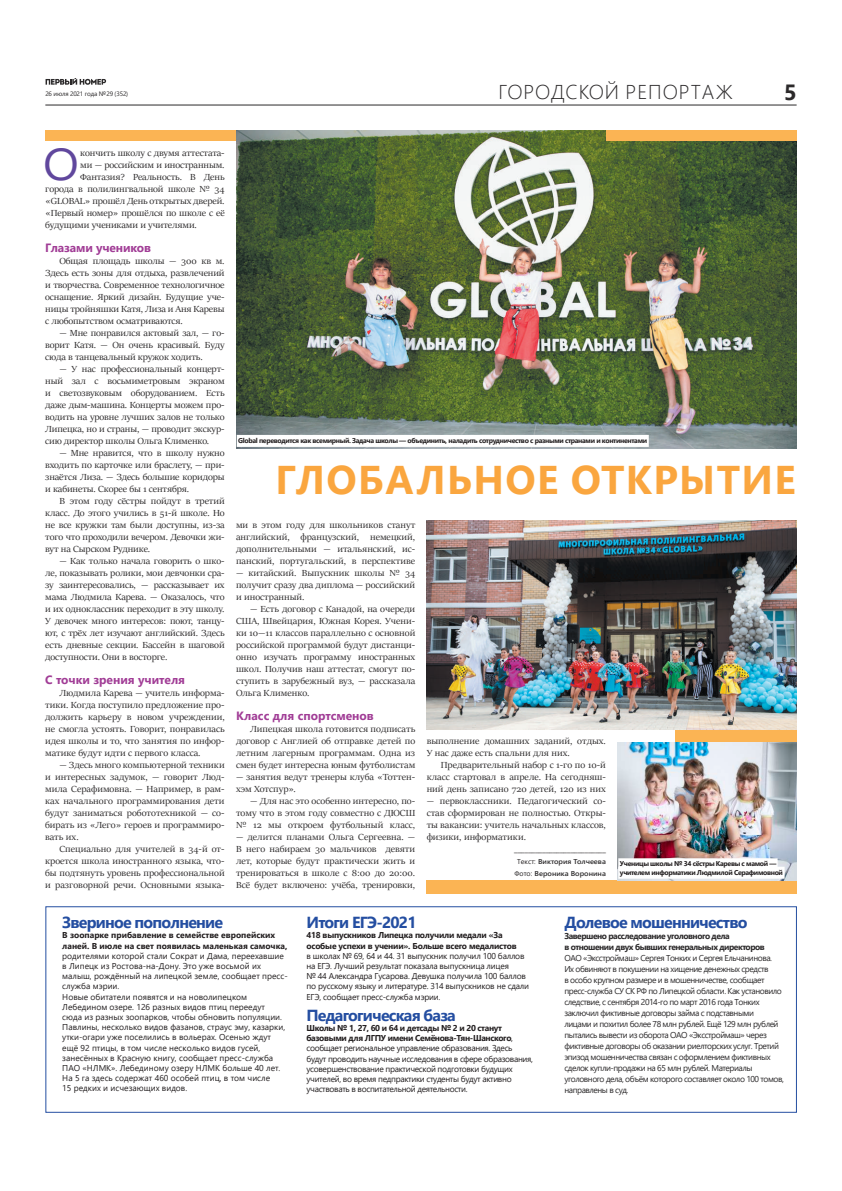
<style>
.page{position:relative;width:842px;height:1191px;background:#fff}
.page>*{position:absolute;margin:0;border:0;box-sizing:border-box;transform-origin:0 0}
.t1{font:44.5px "Segoe UI";color:#60479d;scale:1.07 1}
.t2{font:700 40px "Segoe UI";letter-spacing:.035em;color:#faa63f}
.t3{font:700 22px "Segoe UI";color:#2b292a}
.t4{font:300 20px "Segoe UI";letter-spacing:.045em;color:#2b292a}
.t5{font:700 16px "Segoe UI";letter-spacing:-.05em;color:#244ea1}
.t6{font:700 12px "Segoe UI";color:#a13d96}
.t7{font:9.9px/12px "Sitka Banner";letter-spacing:-.005em;color:#2b292a;text-align:justify;scale:1.07 1}
.t8{font:8.5px/10.2px "Segoe UI";color:#231f20}
.t9{font:8.5px/11px "Segoe UI";letter-spacing:-.055em;color:#2b292a}
.t10{font:8.5px/10.2px "Segoe UI";letter-spacing:-.04em;color:#231f20}
.t11{font:8.5px/10.2px "Segoe UI";letter-spacing:-.025em;color:#231f20}
.t12{font:700 8.5px/10.2px "Segoe UI";color:#231f20}
.t13{font:700 8.5px/10.2px "Segoe UI";letter-spacing:-.025em;color:#231f20}
.t14{font:700 8.5px/11px "Segoe UI";letter-spacing:-.055em;color:#2b292a}
.t15{font:700 7px/8.4px "Segoe UI";letter-spacing:-.05em;color:#231f20}
.t16{font:600 7px/12px "Segoe UI";color:#2b292a;text-align:center;scale:1.07 1}
.t17{font:6.4px "Segoe UI";letter-spacing:-.025em;color:#2b292a}
.s1{font-weight:400;color:#231f20}
.s2{font-weight:700}
</style>
<div class="page">
<hr style="left:45px;top:104px;width:752px;height:1px;background:#2b292a">
<svg style="left:46px;top:78px;width:60px;height:7px"></svg>
<div style="left:427px;top:880px;width:370px;height:14px;background:#fbb454"></div>
<div style="left:675px;top:572px;width:122px;height:301px;background:#fbb454"></div>
<div style="left:45px;top:906px;width:752px;height:206px;border:1px solid #244ea1"></div>
<img style="left:236px;top:130px;width:561px;height:318px">
<img style="left:427px;top:521px;width:370px;height:208px">
<img style="left:617px;top:743px;width:180px;height:137px">
<div style="left:45px;top:130px;width:191px;height:11px;background:#fbb454"></div>
<div style="left:606px;top:130px;width:191px;height:11px;background:#fbb454"></div>
<div style="left:618px;top:858px;width:160px;height:12px;background:#fff"></div>
<div style="left:618px;top:866px;width:167px;height:12px;background:#fff"></div>
<div style="left:237px;top:435px;width:412px;height:12px;background:#fff"></div>
<p class="t17" style="left:45px;top:88px;width:84px">26 июля 2021 года №29 (352)</p>
<h3 class="t4" style="left:498px;top:73px;width:236px">ГОРОДСКОЙ РЕПОРТАЖ</h3>
<h3 class="t3" style="left:784px;top:71px;width:14px">5</h3>
<h1 class="t1" style="left:43px;top:122px;width:35px">О</h1>
<p class="t7" style="left:80px;top:147px;width:136px">кончить школу с двумя аттестата-</p>
<p class="t7" style="left:80px;top:159px;width:136px">ми — российским и иностранным.</p>
<p class="t7" style="left:80px;top:171px;width:136px">Фантазия? Реальность. В День</p>
<p class="t7" style="left:45px;top:183px;width:169px">города в полилингвальной школе № 34</p>
<p class="t7" style="left:45px;top:195px;width:169px">«GLOBAL» прошёл День открытых дверей.</p>
<p class="t7" style="left:45px;top:207px;width:169px">«Первый номер» прошёлся по школе с её</p>
<p class="t7" style="left:45px;top:219px;width:143px">будущими учениками и учителями.</p>
<p class="t6" style="left:45px;top:236px;width:107px">Глазами учеников</p>
<p class="t7" style="left:45px;top:255px;width:169px;text-indent:14px">Общая площадь школы — 300 кв м.<br>Здесь есть зоны для отдыха, развлечений и творчества. Современное технологичное оснащение. Яркий дизайн. Будущие уче&shy;ницы тройняшки Катя, Лиза и Аня Каревы с любопытством осматриваются.</p>
<p class="t7" style="left:45px;top:327px;width:169px;text-indent:14px">— Мне понравился актовый зал, — го&shy;ворит Катя. — Он очень красивый. Буду сюда в танцевальный кружок ходить.</p>
<p class="t7" style="left:45px;top:363px;width:169px;text-indent:14px">— У нас профессиональный концерт&shy;ный зал с восьмиметровым экраном и светозвуковым оборудованием. Есть даже дым-машина. Концерты можем про&shy;водить на уровне лучших залов не только Липецка, но и страны, — проводит экскур&shy;сию директор школы Ольга Клименко.</p>
<p class="t7" style="left:45px;top:447px;width:169px;text-indent:14px">— Мне нравится, что в школу нужно входить по карточке или браслету, — при&shy;знаётся Лиза. — Здесь большие коридоры и кабинеты. Скорее бы 1 сентября.</p>
<p class="t7" style="left:45px;top:495px;width:169px;text-indent:14px">В этом году сёстры пойдут в третий класс. До этого учились в 51-й школе. Но не все кружки там были доступны, из-за того что проходили вечером. Девочки жи&shy;вут на Сырском Руднике.</p>
<p class="t7" style="left:45px;top:555px;width:169px;text-indent:14px">— Как только начала говорить о шко&shy;ле, показывать ролики, мои девчонки сра&shy;зу заинтересовались, — рассказывает их мама Людмила Карева. — Оказалось, что и их одноклассник переходит в эту школу.<br>У девочек много интересов: поют, танцу&shy;ют, с трёх лет изучают английский. Здесь есть дневные секции. Бассейн в шаговой доступности. Они в восторге.</p>
<p class="t6" style="left:45px;top:668px;width:141px">С точки зрения учителя</p>
<p class="t7" style="left:45px;top:687px;width:169px;text-indent:14px">Людмила Карева — учитель информа&shy;тики. Когда поступило предложение про&shy;должить карьеру в новом учреждении, не смогла устоять. Говорит, понравилась идея школы и то, что занятия по инфор&shy;матике будут идти с первого класса.</p>
<p class="t7" style="left:45px;top:759px;width:169px;text-indent:14px">— Здесь много компьютерной техники и интересных задумок, — говорит Люд&shy;мила Серафимовна. — Например, в рам&shy;ках начального программирования дети будут заниматься робототехникой — со&shy;бирать из «Лего» героев и программиро&shy;вать их.</p>
<p class="t7" style="left:45px;top:843px;width:169px;text-indent:14px">Специально для учителей в 34-й от&shy;кроется школа иностранного языка, что&shy;бы подтянуть уровень профессиональной и разговорной речи. Основными языка-</p>
<p class="t15" style="left:238px;top:436px;width:410px">Global переводится как всемирный. Задача школы — объединить, наладить сотрудничество с разными странами и континентами</p>
<h2 class="t2" style="left:276px;top:442px;width:522px">ГЛОБАЛЬНОЕ ОТКРЫТИЕ</h2>
<p class="t7" style="left:236px;top:519px;width:169px">ми в этом году для школьников станут английский, французский, немецкий, дополнительными — итальянский, ис&shy;панский, португальский, в перспективе</p>
<p class="t7" style="left:236px;top:567px;width:169px">— китайский. Выпускник школы № 34 получит сразу два диплома — российский и иностранный.</p>
<p class="t7" style="left:236px;top:603px;width:169px;text-indent:14px">— Есть договор с Канадой, на очереди США, Швейцария, Южная Корея. Учени&shy;ки 10—11 классов параллельно с основной российской программой будут дистанци&shy;онно изучать программу иностранных школ. Получив наш аттестат, смогут по&shy;ступить в зарубежный вуз, — рассказала Ольга Клименко.</p>
<p class="t6" style="left:236px;top:704px;width:139px">Класс для спортсменов</p>
<p class="t7" style="left:236px;top:723px;width:169px;text-indent:14px">Липецкая школа готовится подписать договор с Англией об отправке детей по летним лагерным программам. Одна из смен будет интересна юным футболистам</p>
<p class="t7" style="left:236px;top:771px;width:169px">— занятия ведут тренеры клуба «Тоттен&shy;хэм Хотспур».</p>
<p class="t7" style="left:236px;top:795px;width:169px;text-indent:14px">— Для нас это особенно интересно, по&shy;тому что в этом году совместно с ДЮСШ № 12 мы откроем футбольный класс,</p>
<p class="t7" style="left:236px;top:831px;width:169px">— делится планами Ольга Сергеевна. — В него набираем 30 мальчиков девяти лет, которые будут практически жить и тренироваться в школе с 8:00 до 20:00.<br>Всё будет включено: учёба, тренировки,</p>
<p class="t7" style="left:427px;top:735px;width:169px">выполнение домашних заданий, отдых.<br>У нас даже есть спальни для них.</p>
<p class="t7" style="left:427px;top:759px;width:169px;text-indent:14px">Предварительный набор с 1-го по 10-й класс стартовал в апреле. На сегодняш&shy;ний день записано 720 детей, 120 из них</p>
<p class="t7" style="left:427px;top:795px;width:169px">— первоклассники. Педагогический со&shy;став сформирован не полностью. Откры&shy;ты вакансии: учитель начальных классов, физики, информатики.</p>
<p class="t8" style="left:514px;top:843px;width:93px">__________________________</p>
<p class="t16" style="left:514px;top:855px;width:87px"><span class="s1">Текст:</span> Виктория Толчеева<br><span class="s1">Фото:</span> Вероника Воронина</p>
<p class="t15" style="left:620px;top:859px;width:165px">Ученицы школы № 34 сёстры Каревы с мамой — учителем информатики Людмилой Серафимовной</p>
<h3 class="t5" style="left:62px;top:907px;width:162px">Звериное пополнение</h3>
<p class="t12" style="left:62px;top:929px;width:227px">В зоопарке прибавление в семействе европейских ланей. В июле на свет появилась маленькая самочка,</p>
<p class="t8" style="left:62px;top:950px;width:227px">родителями которой стали Сократ и Дама, переехавшие в Липецк из Ростова-на-Дону. Это уже восьмой их малыш, рождённый на липецкой земле, сообщает пресс&shy;служба мэрии.<br>Новые обитатели появятся и на новолипецком Лебедином озере. 126 разных видов птиц переедут<br>сюда из разных зоопарков, чтобы обновить популяции.<br>Павлины, несколько видов фазанов, страус эму, казарки, утки-огари уже поселились в вольерах. Осенью ждут ещё 92 птицы, в том числе несколько видов гусей, занесённых в Красную книгу, сообщает пресс-служба ПАО «НЛМК». Лебединому озеру НЛМК больше 40 лет.<br>На 5 га здесь содержат 460 особей птиц, в том числе<br>15 редких и исчезающих видов.</p>
<h3 class="t5" style="left:306px;top:907px;width:112px">Итоги ЕГЭ-2021</h3>
<p class="t13" style="left:306px;top:929px;width:212px">418 выпускников Липецка получили медали «За особые успехи в учении». Больше всего медалистов</p>
<p class="t11" style="left:306px;top:950px;width:224px">в школах № 69, 64 и 44. 31 выпускник получил 100 баллов на ЕГЭ. Лучший результат показала выпускница лицея<br>№ 44 Александра Гусарова. Девушка получила 100 баллов по русскому языку и литературе. 314 выпускников не сдали ЕГЭ, сообщает пресс-служба мэрии.</p>
<h3 class="t5" style="left:306px;top:1000px;width:151px">Педагогическая база</h3>
<p class="t10" style="left:306px;top:1022px;width:228px"><span class="s2">Школы № 1, 27, 60 и 64 и детсады № 2 и 20 станут базовыми для ЛГПУ имени Семёнова-Тян-Шанского</span>, сообщает региональное управление образования. Здесь будут проводить научные исследования в сфере образования, усовершенствование практической подготовки будущих учителей, во время педпрактики студенты будут активно участвовать в воспитательной деятельности.</p>
<h3 class="t5" style="left:564px;top:907px;width:185px">Долевое мошенничество</h3>
<p class="t14" style="left:564px;top:930px;width:202px">Завершено расследование уголовного дела<br>в отношении двух бывших генеральных директоров</p>
<p class="t9" style="left:564px;top:952px;width:221px">ОАО «Эксстроймаш» Сергея Тонких и Сергея Ельчанинова.<br>Их обвиняют в покушении на хищение денежных средств<br>в особо крупном размере и в мошенничестве, сообщает пресс-служба СУ СК РФ по Липецкой области. Как установило следствие, с сентября 2014-го по март 2016 года Тонких заключил фиктивные договоры займа с подставными<br>лицами и похитил более 78 млн рублей. Ещё 129 млн рублей пытались вывести из оборота ОАО «Эксстроймаш» через фиктивные договоры об оказании риелторских услуг. Третий эпизод мошенничества связан с оформлением фиктивных сделок купли-продажи на 65 млн рублей. Материалы уголовного дела, объём которого составляет около 100 томов, направлены в суд.</p>
</div>
